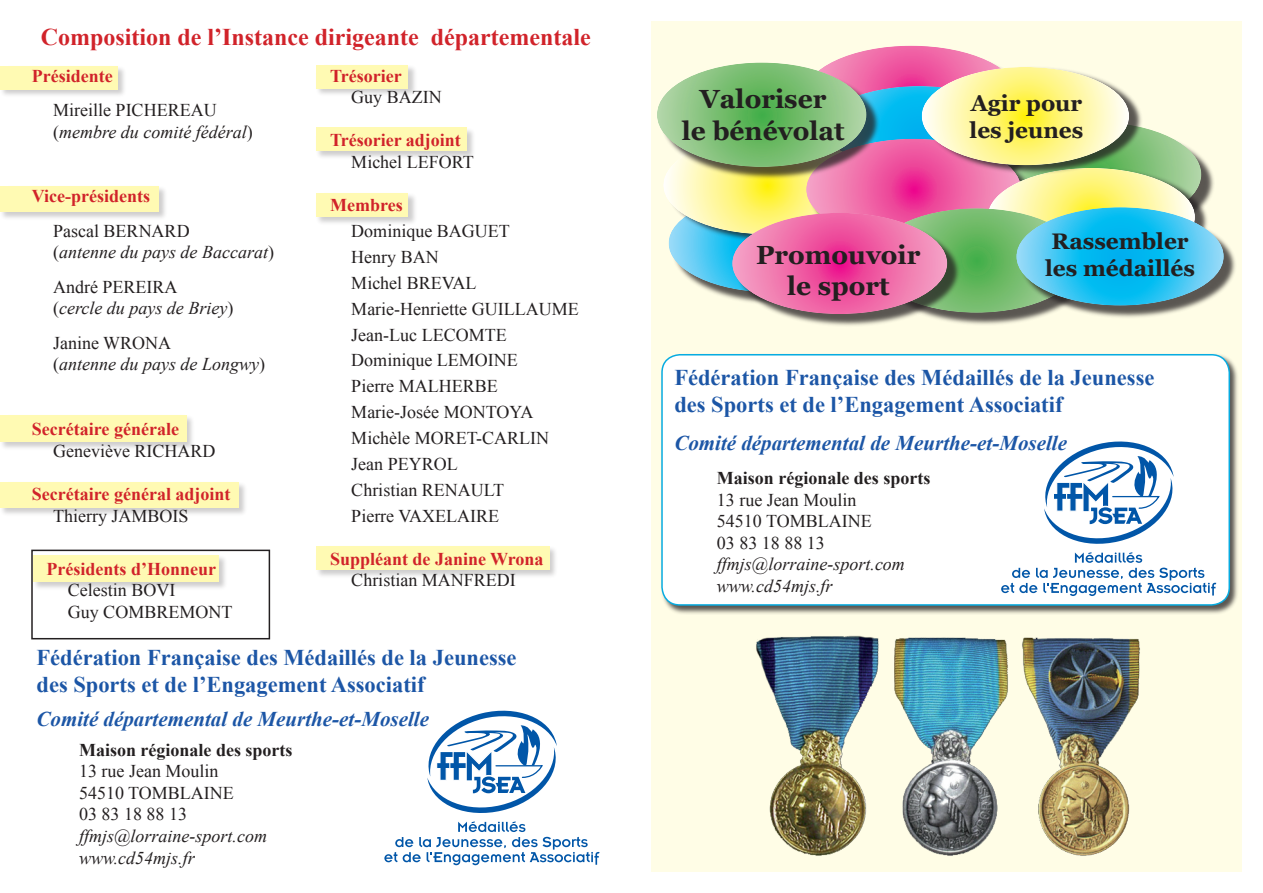
<style>
.page{position:relative;width:1263px;height:893px;background:#fff}
.page>*{position:absolute;margin:0;border:0;box-sizing:border-box;transform-origin:0 0}
.t1{font:700 26.25px "Vani";color:#231f20}
.t2{font:700 24px "Times New Roman";color:#d1232a}
.t3{font:700 22.5px "Times New Roman";color:#1c56a6}
.t4{font:700 22.5px "Vani";color:#231f20}
.t5{font:italic 700 21px "Times New Roman";color:#1c56a6}
.t6{font:18px "Times New Roman";color:#231f20}
.t7{font:italic 18px/21.6px "Times New Roman";color:#231f20}
.t8{font:700 18px "Times New Roman";color:#d1232a}
.t9{font:700 18px "Times New Roman";color:#231f20}
.s1{font-style:normal}
</style>
<div class="page">
<div style="left:31px;top:554px;width:197px;height:38px;background:#231f20;opacity:.75"></div>
<div style="left:33px;top:555px;width:186px;height:27px;background:#fffab3"></div>
<div style="left:315px;top:63px;width:103px;height:35px;background:#231f20;opacity:.75"></div>
<div style="left:316px;top:65px;width:92px;height:23px;background:#fffab3"></div>
<div style="left:315px;top:126px;width:161px;height:35px;background:#231f20;opacity:.75"></div>
<div style="left:316px;top:128px;width:151px;height:23px;background:#fffab3"></div>
<div style="left:315px;top:192px;width:103px;height:35px;background:#231f20;opacity:.75"></div>
<div style="left:316px;top:193px;width:92px;height:24px;background:#fffab3"></div>
<div style="left:315px;top:545px;width:244px;height:34px;background:#231f20;opacity:.75"></div>
<div style="left:316px;top:546px;width:233px;height:24px;background:#fffab3"></div>
<div style="left:0;top:64px;width:127px;height:35px;background:#231f20;opacity:.75"></div>
<div style="left:0;top:66px;width:117px;height:23px;background:#fffab3"></div>
<div style="left:0;top:185px;width:168px;height:36px;background:#231f20;opacity:.75"></div>
<div style="left:0;top:186px;width:158px;height:26px;background:#fffab3"></div>
<div style="left:0;top:413px;width:196px;height:38px;background:#231f20;opacity:.75"></div>
<div style="left:0;top:415px;width:186px;height:27px;background:#fffab3"></div>
<div style="left:0;top:481px;width:248px;height:36px;background:#231f20;opacity:.75"></div>
<div style="left:0;top:482px;width:238px;height:26px;background:#fffab3"></div>
<div style="left:652px;top:21px;width:590px;height:851px;background:#fffde6"></div>
<div style="left:660px;top:353px;width:580px;height:262px;background:#231f20;opacity:.75"></div>
<div style="left:662px;top:355px;width:567px;height:250px;background:#fff;border-radius:18px"></div>
<div style="left:661px;top:354px;width:569px;height:252px;border:2px solid #07ace1;border-radius:18px"></div>
<svg style="left:804px;top:46px;width:215px;height:101px"></svg>
<div style="left:995px;top:125px;width:220px;height:116px;background:#231f20;opacity:.75"></div>
<svg style="left:992px;top:122px;width:209px;height:105px"></svg>
<svg style="left:815px;top:86px;width:208px;height:98px"></svg>
<div style="left:672px;top:197px;width:218px;height:109px;background:#231f20;opacity:.75"></div>
<svg style="left:669px;top:194px;width:207px;height:98px"></svg>
<div style="left:667px;top:135px;width:218px;height:109px;background:#231f20;opacity:.75"></div>
<svg style="left:663px;top:136px;width:208px;height:98px"></svg>
<svg style="left:806px;top:139px;width:215px;height:101px"></svg>
<div style="left:991px;top:166px;width:218px;height:110px;background:#231f20;opacity:.75"></div>
<svg style="left:987px;top:168px;width:208px;height:98px"></svg>
<div style="left:875px;top:211px;width:220px;height:116px;background:#231f20;opacity:.75"></div>
<svg style="left:872px;top:208px;width:209px;height:105px"></svg>
<div style="left:735px;top:216px;width:226px;height:112px;background:#231f20;opacity:.75"></div>
<svg style="left:732px;top:213px;width:215px;height:101px"></svg>
<div style="left:660px;top:65px;width:220px;height:116px;background:#231f20;opacity:.75"></div>
<svg style="left:657px;top:63px;width:209px;height:104px"></svg>
<img style="left:756px;top:635px;width:384px;height:221px">
<div style="left:925px;top:65px;width:218px;height:110px;background:#231f20;opacity:.75"></div>
<svg style="left:922px;top:67px;width:207px;height:98px"></svg>
<div style="left:1020px;top:210px;width:218px;height:110px;background:#231f20;opacity:.75"></div>
<svg style="left:1016px;top:207px;width:208px;height:99px"></svg>
<div style="left:31px;top:550px;width:239px;height:89px;border:2px solid #231f20"></div>
<svg style="left:1001px;top:441px;width:215px;height:155px"></svg>
<svg style="left:384px;top:710px;width:216px;height:155px"></svg>
<p class="t2" style="left:41px;top:20px;width:551px">Composition de l’Instance dirigeante départementale</p>
<p class="t8" style="left:32px;top:63px;width:82px">Présidente</p>
<p class="t7" style="left:53px;top:99px;width:201px"><span class="s1">Mireille PICHEREAU (</span>membre du comité fédéral<span class="s1">)</span></p>
<p class="t8" style="left:32px;top:184px;width:120px">Vice-présidents</p>
<p class="t7" style="left:53px;top:220px;width:222px"><span class="s1">Pascal BERNARD<br>(</span>antenne du pays de Baccarat<span class="s1">)</span></p>
<p class="t7" style="left:53px;top:275px;width:182px"><span class="s1">André PEREIRA<br>(</span>cercle du pays de Briey<span class="s1">)</span></p>
<p class="t7" style="left:53px;top:331px;width:213px"><span class="s1">Janine WRONA<br>(</span>antenne du pays de Longwy<span class="s1">)</span></p>
<p class="t8" style="left:32px;top:417px;width:149px">Secrétaire générale</p>
<p class="t6" style="left:53px;top:439px;width:164px">Geneviève RICHARD</p>
<p class="t8" style="left:32px;top:481px;width:200px">Secrétaire général adjoint</p>
<p class="t6" style="left:53px;top:503px;width:137px">Thierry JAMBOIS</p>
<p class="t8" style="left:47px;top:556px;width:171px">Présidents d’Honneur</p>
<p class="t6" style="left:68px;top:578px;width:109px">Celestin BOVI</p>
<p class="t6" style="left:68px;top:600px;width:166px">Guy COMBREMONT</p>
<p class="t8" style="left:330px;top:63px;width:73px">Trésorier</p>
<p class="t6" style="left:351px;top:85px;width:92px">Guy BAZIN</p>
<p class="t8" style="left:330px;top:128px;width:132px">Trésorier adjoint</p>
<p class="t6" style="left:351px;top:150px;width:124px">Michel LEFORT</p>
<p class="t8" style="left:330px;top:193px;width:74px">Membres</p>
<p class="t6" style="left:351px;top:219px;width:160px">Dominique BAGUET</p>
<p class="t6" style="left:351px;top:245px;width:89px">Henry BAN</p>
<p class="t6" style="left:351px;top:271px;width:127px">Michel BREVAL</p>
<p class="t6" style="left:351px;top:297px;width:229px">Marie-Henriette GUILLAUME</p>
<p class="t6" style="left:351px;top:322px;width:157px">Jean-Luc LECOMTE</p>
<p class="t6" style="left:351px;top:348px;width:168px">Dominique LEMOINE</p>
<p class="t6" style="left:351px;top:374px;width:148px">Pierre MALHERBE</p>
<p class="t6" style="left:351px;top:400px;width:184px">Marie-Josée MONTOYA</p>
<p class="t6" style="left:351px;top:426px;width:199px">Michèle MORET-CARLIN</p>
<p class="t6" style="left:351px;top:452px;width:108px">Jean PEYROL</p>
<p class="t6" style="left:351px;top:477px;width:154px">Christian RENAULT</p>
<p class="t6" style="left:351px;top:503px;width:149px">Pierre VAXELAIRE</p>
<p class="t8" style="left:330px;top:546px;width:215px">Suppléant de Janine Wrona</p>
<p class="t6" style="left:351px;top:568px;width:166px">Christian MANFREDI</p>
<p class="t3" style="left:36px;top:642px;width:481px">Fédération Française des Médaillés de la Jeunesse</p>
<p class="t3" style="left:36px;top:669px;width:390px">des Sports et de l’Engagement Associatif</p>
<p class="t5" style="left:36px;top:704px;width:394px">Comité départemental de Meurthe-et-Moselle</p>
<p class="t9" style="left:79px;top:737px;width:215px">Maison régionale des sports</p>
<p class="t6" style="left:79px;top:759px;width:141px">13 rue Jean Moulin</p>
<p class="t6" style="left:79px;top:781px;width:156px">54510 TOMBLAINE</p>
<p class="t6" style="left:79px;top:802px;width:109px">03 83 18 88 13</p>
<p class="t7" style="left:79px;top:825px;width:190px">ffmjs@lorraine-sport.com</p>
<p class="t7" style="left:79px;top:846px;width:117px">www.cd54mjs.fr</p>
<p class="t1" style="left:700px;top:84px;width:128px">Valoriser</p>
<p class="t1" style="left:682px;top:115px;width:164px">le bénévolat</p>
<p class="t1" style="left:756px;top:239px;width:166px">Promouvoir</p>
<p class="t1" style="left:787px;top:271px;width:104px">le sport</p>
<p class="t4" style="left:971px;top:90px;width:113px">Agir pour</p>
<p class="t4" style="left:970px;top:117px;width:115px">les jeunes</p>
<p class="t4" style="left:1051px;top:228px;width:139px">Rassembler</p>
<p class="t4" style="left:1045px;top:255px;width:151px">les médaillés</p>
<p class="t3" style="left:674px;top:362px;width:481px">Fédération Française des Médaillés de la Jeunesse</p>
<p class="t3" style="left:674px;top:389px;width:390px">des Sports et de l’Engagement Associatif</p>
<p class="t5" style="left:674px;top:428px;width:394px">Comité départemental de Meurthe-et-Moselle</p>
<p class="t9" style="left:717px;top:465px;width:215px">Maison régionale des sports</p>
<p class="t6" style="left:717px;top:487px;width:141px">13 rue Jean Moulin</p>
<p class="t6" style="left:717px;top:509px;width:156px">54510 TOMBLAINE</p>
<p class="t6" style="left:717px;top:531px;width:110px">03 83 18 88 13</p>
<p class="t7" style="left:717px;top:553px;width:190px">ffmjs@lorraine-sport.com</p>
<p class="t7" style="left:717px;top:575px;width:117px">www.cd54mjs.fr</p>
</div>
